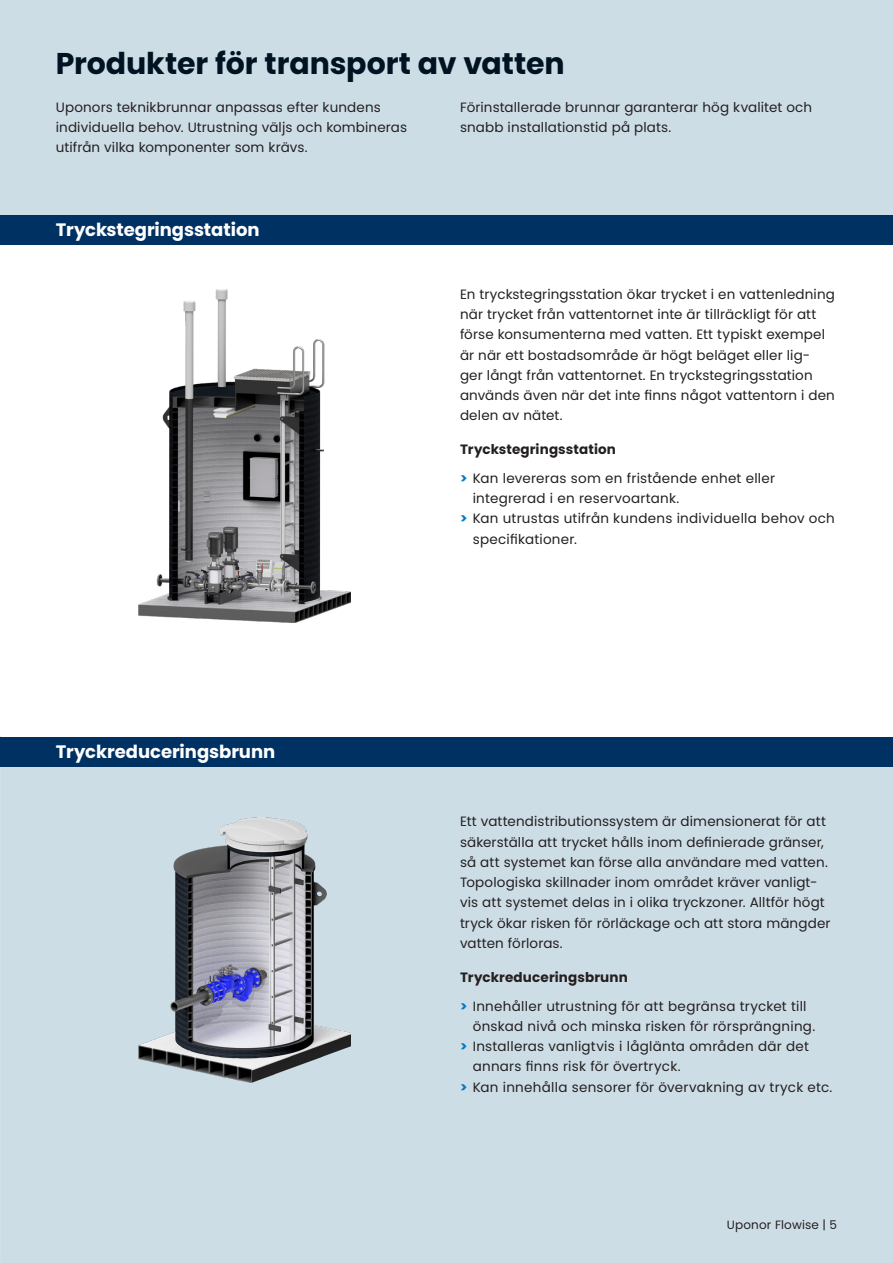
<style>
.page{position:relative;width:893px;height:1263px;background:#fff}
.page>*{position:absolute;margin:0;border:0;box-sizing:border-box;transform-origin:0 0}
.Alaotsikko_2022{font:700 30px "Poppins";letter-spacing:-.005em;color:#001322}
.Valiotsikot_palkit_2023{font:700 18px "Poppins";color:#fff}
.Leipateksti_Body_copy_SV{font:13.5px/20.2px "Poppins";letter-spacing:.01em;color:#231f20}
.Väliotsikot_musta_2022{font:700 13.5px "Poppins";letter-spacing:.01em;color:#231f20}
.t1{font:12px "Poppins";letter-spacing:.015em;color:#231f20}
.s1{font-weight:700;color:#007ac2}
</style>
<div class="page">
<div style="left:0;top:0;width:893px;height:215px;background:#cddde6"></div>
<img style="left:138px;top:289px;width:213px;height:333px">
<div style="left:0;top:215px;width:893px;height:30px;background:#003163"></div>
<div style="left:0;top:738px;width:893px;height:525px;background:#cddde6"></div>
<img style="left:138px;top:817px;width:213px;height:265px">
<div style="left:0;top:737px;width:893px;height:29px;background:#003163"></div>
<p class="Alaotsikko_2022" style="left:56px;top:46px;width:510px">Produkter för transport av vatten</p>
<p class="Leipateksti_Body_copy_SV" style="left:56px;top:97px;width:353px">Uponors teknikbrunnar anpassas efter kundens individuella behov. Utrustning väljs och kombineras utifrån vilka komponenter som krävs.</p>
<p class="Leipateksti_Body_copy_SV" style="left:460px;top:97px;width:354px">Förinstallerade brunnar garanterar hög kvalitet och snabb installationstid på plats.</p>
<p class="Valiotsikot_palkit_2023" style="left:56px;top:219px;width:205px">Tryckstegringsstation</p>
<p class="Valiotsikot_palkit_2023" style="left:56px;top:741px;width:221px">Tryckreduceringsbrunn</p>
<p class="Leipateksti_Body_copy_SV" style="left:460px;top:284px;width:376px">En tryckstegringsstation ökar trycket i en vattenledning när trycket från vattentornet inte är tillräckligt för att förse konsumenterna med vatten. Ett typiskt exempel är när ett bostadsområde är högt beläget eller lig&shy;ger långt från vattentornet. En tryckstegringsstation används även när det inte finns något vattentorn i den delen av nätet.</p>
<p class="Väliotsikot_musta_2022" style="left:460px;top:442px;width:158px">Tryckstegringsstation</p>
<p class="Leipateksti_Body_copy_SV" style="left:473px;top:468px;width:304px;text-indent:-13px"><span class="s1">&gt;</span> Kan levereras som en fristående enhet eller integrerad i en reservoartank.</p>
<p class="Leipateksti_Body_copy_SV" style="left:473px;top:509px;width:364px;text-indent:-13px"><span class="s1">&gt;</span> Kan utrustas utifrån kundens individuella behov och specifikationer.</p>
<p class="Leipateksti_Body_copy_SV" style="left:460px;top:812px;width:372px">Ett vattendistributionssystem är dimensionerat för att säkerställa att trycket hålls inom definierade gränser, så att systemet kan förse alla användare med vatten.<br>Topologiska skillnader inom området kräver vanligt&shy;vis att systemet delas in i olika tryckzoner. Alltför högt tryck ökar risken för rörläckage och att stora mängder vatten förloras.</p>
<p class="Väliotsikot_musta_2022" style="left:460px;top:969px;width:169px">Tryckreduceringsbrunn</p>
<p class="Leipateksti_Body_copy_SV" style="left:473px;top:996px;width:344px;text-indent:-13px"><span class="s1">&gt;</span> Innehåller utrustning för att begränsa trycket till önskad nivå och minska risken för rörsprängning.</p>
<p class="Leipateksti_Body_copy_SV" style="left:473px;top:1036px;width:338px;text-indent:-13px"><span class="s1">&gt;</span> Installeras vanligtvis i låglänta områden där det annars finns risk för övertryck.</p>
<p class="Leipateksti_Body_copy_SV" style="left:460px;top:1077px;width:374px"><span class="s1">&gt;</span> Kan innehålla sensorer för övervakning av tryck etc.</p>
<p class="t1" style="left:727px;top:1218px;width:112px">Uponor Flowise | 5</p>
</div>
